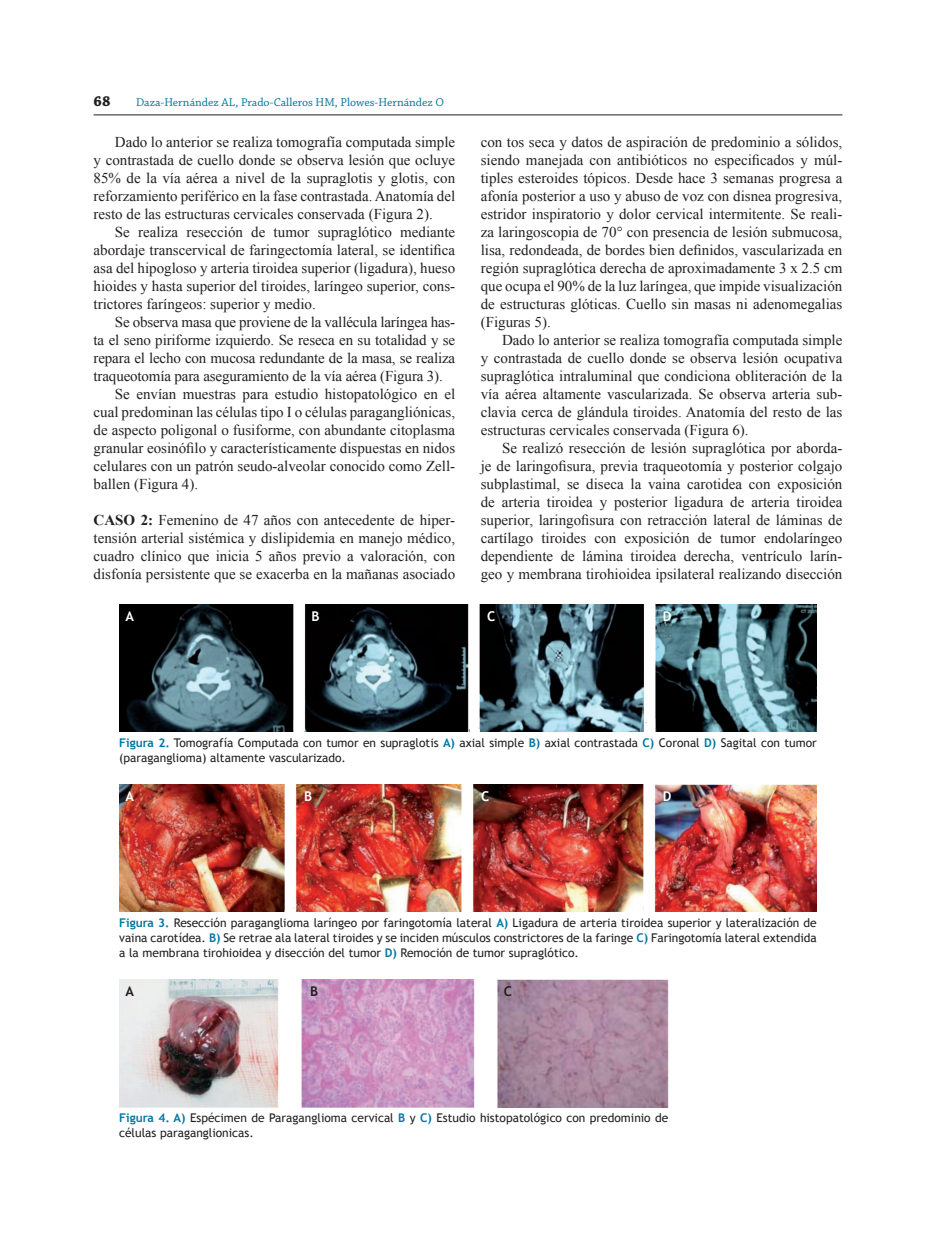
<style>
.page{position:relative;width:936px;height:1234px;background:#fff}
.page>*{position:absolute;margin:0;border:0;box-sizing:border-box;transform-origin:0 0}
.t1{font:15px/18px "Times New Roman";color:#231f20;text-align:justify}
.t2{font:700 15px "Chaparral Pro";color:#231f20}
.t3{font:700 13.5px "Trebuchet MS";color:#fff}
.t4{font:700 13.5px "Trebuchet MS";color:#231f20}
.t5{font:12px/15px "Trebuchet MS";color:#231f20}
.t6{font:12px "Chaparral Pro";color:#0076a3}
.s1{font-weight:700}
.s2{font-weight:700;color:#0076a3}
</style>
<div class="page">
<hr style="left:94px;top:115px;width:748px;height:1px;background:#231f20">
<img style="left:119px;top:604px;width:697px;height:127px">
<img style="left:119px;top:784px;width:697px;height:127px">
<img style="left:119px;top:979px;width:549px;height:127px">
<p class="t2" style="left:94px;top:92px;width:18px">68</p>
<p class="t6" style="left:136px;top:95px;width:309px">Daza-Hernández AL, Prado-Calleros HM, Plowes-Hernández O</p>
<p class="t1" style="left:94px;top:132px;width:363px;text-indent:21px">Dado lo anterior se realiza tomografía computada simple y contrastada de cuello donde se observa lesión que ocluye 85% de la vía aérea a nivel de la supraglotis y glotis, con reforzamiento periférico en la fase contrastada. Anatomía del resto de las estructuras cervicales conservada (Figura 2).</p>
<p class="t1" style="left:94px;top:222px;width:363px;text-indent:21px">Se realiza resección de tumor supraglótico mediante abordaje transcervical de faringectomía lateral, se identifica asa del hipogloso y arteria tiroidea superior (ligadura), hueso hioides y hasta superior del tiroides, laríngeo superior, cons&shy;trictores faríngeos: superior y medio.</p>
<p class="t1" style="left:115px;top:312px;width:342px">Se observa masa que proviene de la vallécula laríngea has-</p>
<p class="t1" style="left:94px;top:330px;width:363px">ta el seno piriforme izquierdo. Se reseca en su totalidad y se</p>
<p class="t1" style="left:94px;top:348px;width:363px">repara el lecho con mucosa redundante de la masa, se realiza</p>
<p class="t1" style="left:94px;top:366px;width:351px">traqueotomía para aseguramiento de la vía aérea (Figura 3).</p>
<p class="t1" style="left:115px;top:384px;width:342px">Se envían muestras para estudio histopatológico en el</p>
<p class="t1" style="left:94px;top:402px;width:363px">cual predominan las células tipo I o células paragangliónicas,</p>
<p class="t1" style="left:94px;top:420px;width:363px">de aspecto poligonal o fusiforme, con abundante citoplasma</p>
<p class="t1" style="left:94px;top:438px;width:363px">granular eosinófilo y característicamente dispuestas en nidos</p>
<p class="t1" style="left:94px;top:456px;width:363px">celulares con un patrón seudo-alveolar conocido como Zell-</p>
<p class="t1" style="left:94px;top:474px;width:106px">ballen (Figura 4).</p>
<p class="t1" style="left:94px;top:510px;width:363px"><span class="s1">CASO 2:</span> Femenino de 47 años con antecedente de hiper&shy;tensión arterial sistémica y dislipidemia en manejo médico, cuadro clínico que inicia 5 años previo a valoración, con disfonía persistente que se exacerba en la mañanas asociado</p>
<p class="t1" style="left:480px;top:132px;width:363px">con tos seca y datos de aspiración de predominio a sólidos, siendo manejada con antibióticos no especificados y múl&shy;tiples esteroides tópicos. Desde hace 3 semanas progresa a afonía posterior a uso y abuso de voz con disnea progresiva, estridor inspiratorio y dolor cervical intermitente. Se reali&shy;za laringoscopia de 70° con presencia de lesión submucosa, lisa, redondeada, de bordes bien definidos, vascularizada en región supraglótica derecha de aproximadamente 3 x 2.5 cm que ocupa el 90% de la luz laríngea, que impide visualización de estructuras glóticas. Cuello sin masas ni adenomegalias (Figuras 5).</p>
<p class="t1" style="left:480px;top:330px;width:363px;text-indent:21px">Dado lo anterior se realiza tomografía computada simple y contrastada de cuello donde se observa lesión ocupativa supraglótica intraluminal que condiciona obliteración de la vía aérea altamente vascularizada. Se observa arteria sub&shy;clavia cerca de glándula tiroides. Anatomía del resto de las estructuras cervicales conservada (Figura 6).</p>
<p class="t1" style="left:480px;top:438px;width:363px;text-indent:21px">Se realizó resección de lesión supraglótica por aborda&shy;je de laringofisura, previa traqueotomía y posterior colgajo subplastimal, se diseca la vaina carotidea con exposición de arteria tiroidea y posterior ligadura de arteria tiroidea superior, laringofisura con retracción lateral de láminas de cartílago tiroides con exposición de tumor endolaríngeo dependiente de lámina tiroidea derecha, ventrículo larín&shy;geo y membrana tirohioidea ipsilateral realizando disección</p>
<p class="t3" style="left:125px;top:607px;width:10px">A</p>
<p class="t3" style="left:311px;top:607px;width:10px">B</p>
<p class="t3" style="left:487px;top:607px;width:10px">C</p>
<p class="t3" style="left:662px;top:607px;width:10px">D</p>
<p class="t5" style="left:119px;top:735px;width:699px"><span class="s2">Figura 2.</span> Tomografía Computada con tumor en supraglotis <span class="s2">A)</span> axial simple <span class="s2">B)</span> axial contrastada <span class="s2">C)</span> Coronal <span class="s2">D)</span> Sagital con tumor (paraganglioma) altamente vascularizado.</p>
<p class="t3" style="left:125px;top:787px;width:10px">A</p>
<p class="t3" style="left:304px;top:787px;width:10px">B</p>
<p class="t3" style="left:481px;top:787px;width:10px">C</p>
<p class="t3" style="left:662px;top:787px;width:10px">D</p>
<p class="t5" style="left:119px;top:915px;width:699px;text-align:justify"><span class="s2">Figura 3.</span> Resección paraganglioma laríngeo por faringotomía lateral <span class="s2">A)</span> Ligadura de arteria tiroidea superior y lateralización de vaina carotídea. <span class="s2">B)</span> Se retrae ala lateral tiroides y se inciden músculos constrictores de la faringe <span class="s2">C)</span> Faringotomía lateral extendida a la membrana tirohioidea y disección del tumor <span class="s2">D)</span> Remoción de tumor supraglótico.</p>
<p class="t4" style="left:125px;top:982px;width:10px">A</p>
<p class="t4" style="left:310px;top:982px;width:10px">B</p>
<p class="t4" style="left:503px;top:982px;width:10px">C</p>
<p class="t5" style="left:119px;top:1110px;width:550px"><span class="s2">Figura 4. A)</span> Espécimen de Paraganglioma cervical <span class="s2">B</span> y <span class="s2">C)</span> Estudio histopatológico con predominio de células paraganglionicas.</p>
</div>
